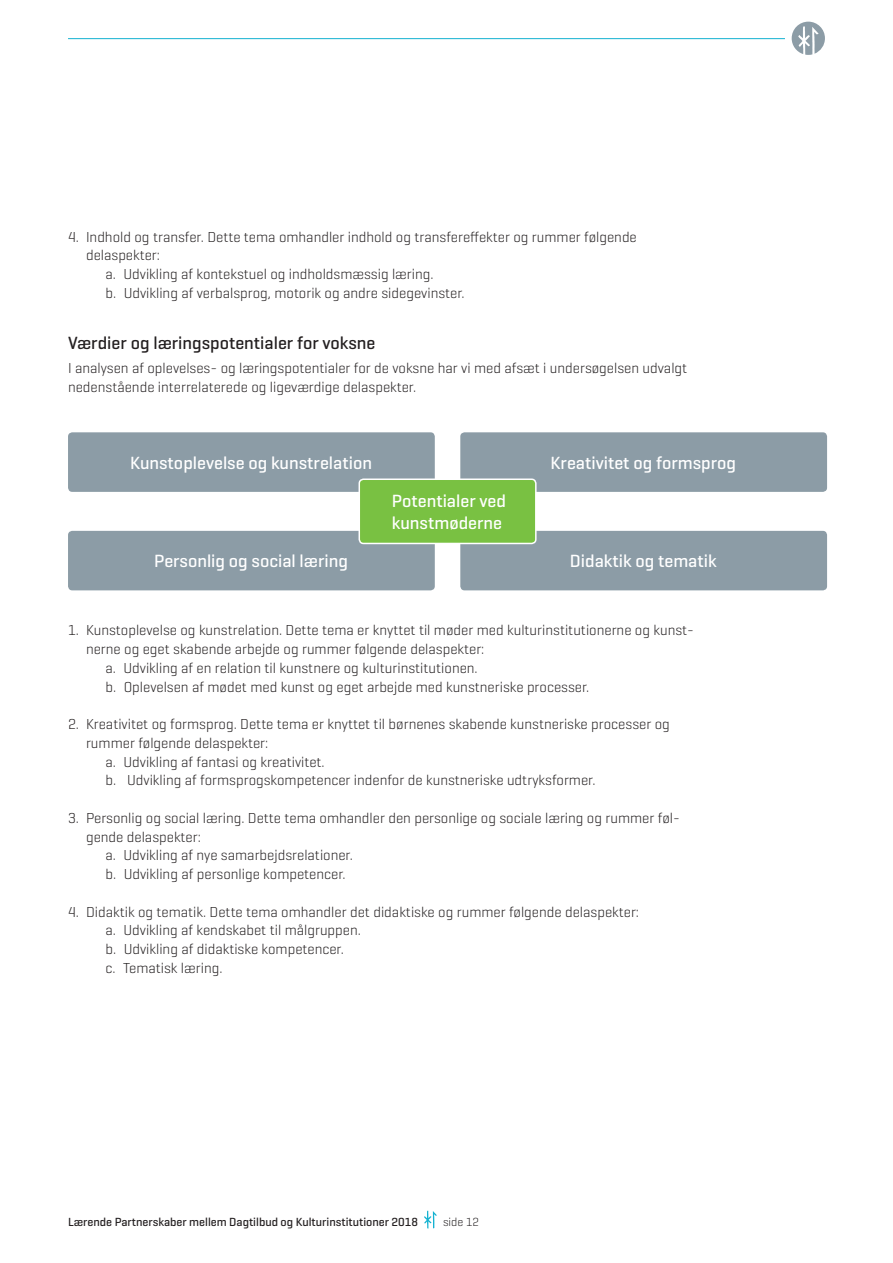
<style>
.page{position:relative;width:893px;height:1263px;background:#fff}
.page>*{position:absolute;margin:0;border:0;box-sizing:border-box;transform-origin:0 0}
.t1{font:500 18px/21.6px "Geogrotesque";color:#fff}
.t2{font:500 18px "Geogrotesque";color:#231f20}
.t3{font:300 14.7px/18.8px "Geogrotesque";color:#231f20}
.t4{font:500 12px "Geogrotesque";color:#231f20}
.t5{font:300 12px "Geogrotesque";color:#231f20}
</style>
<div class="page">
<svg style="left:424px;top:1210px;width:13px;height:18px"></svg>
<div style="left:68px;top:432px;width:367px;height:60px;background:#8c9ca6;border-radius:4px"></div>
<div style="left:68px;top:531px;width:367px;height:59px;background:#8c9ca6;border-radius:4px"></div>
<div style="left:460px;top:432px;width:367px;height:60px;background:#8c9ca6;border-radius:4px"></div>
<div style="left:460px;top:531px;width:367px;height:59px;background:#8c9ca6;border-radius:4px"></div>
<div style="left:359px;top:479px;width:177px;height:64px;background:#79c142;border-radius:4px"></div>
<div style="left:359px;top:478px;width:178px;height:66px;border:2px solid #fff;border-radius:4px"></div>
<hr style="left:68px;top:38px;width:717px;height:1px;background:#14b2d1">
<svg style="left:792px;top:22px;width:33px;height:33px"></svg>
<p class="t3" style="left:68px;top:227px;width:570px">4. Indhold og transfer. Dette tema omhandler indhold og transfereffekter og rummer følgende</p>
<p class="t3" style="left:86px;top:245px;width:75px">delaspekter:</p>
<p class="t3" style="left:106px;top:264px;width:327px">a. Udvikling af kontekstuel og indholdsmæssig læring.</p>
<p class="t3" style="left:106px;top:283px;width:358px">b. Udvikling af verbalsprog, motorik og andre sidegevinster.</p>
<p class="t2" style="left:68px;top:331px;width:309px">Værdier og læringspotentialer for voksne</p>
<p class="t3" style="left:68px;top:358px;width:621px">I analysen af oplevelses- og læringspotentialer for de voksne har vi med afsæt i undersøgelsen udvalgt nedenstående interrelaterede og ligeværdige delaspekter.</p>
<p class="t1" style="left:130px;top:451px;width:243px">Kunstoplevelse og kunstrelation</p>
<p class="t1" style="left:154px;top:550px;width:195px">Personlig og social læring</p>
<p class="t1" style="left:392px;top:490px;width:116px">Potentialer ved kunstmøderne</p>
<p class="t1" style="left:551px;top:451px;width:187px">Kreativitet og formsprog</p>
<p class="t1" style="left:570px;top:550px;width:148px">Didaktik og tematik</p>
<p class="t3" style="left:68px;top:620px;width:627px">1. Kunstoplevelse og kunstrelation. Dette tema er knyttet til møder med kulturinstitutionerne og kunst-</p>
<p class="t3" style="left:86px;top:639px;width:400px">nerne og eget skabende arbejde og rummer følgende delaspekter:</p>
<p class="t3" style="left:106px;top:658px;width:371px">a. Udvikling af en relation til kunstnere og kulturinstitutionen.</p>
<p class="t3" style="left:106px;top:677px;width:483px">b. Oplevelsen af mødet med kunst og eget arbejde med kunstneriske processer.</p>
<p class="t3" style="left:68px;top:714px;width:603px">2. Kreativitet og formsprog. Dette tema er knyttet til børnenes skabende kunstneriske processer og</p>
<p class="t3" style="left:86px;top:733px;width:184px">rummer følgende delaspekter:</p>
<p class="t3" style="left:106px;top:752px;width:218px">a. Udvikling af fantasi og kreativitet.</p>
<p class="t3" style="left:106px;top:770px;width:489px">b. Udvikling af formsprogskompetencer indenfor de kunstneriske udtryksformer.</p>
<p class="t3" style="left:68px;top:808px;width:613px">3. Personlig og social læring. Dette tema omhandler den personlige og sociale læring og rummer føl-</p>
<p class="t3" style="left:86px;top:827px;width:116px">gende delaspekter:</p>
<p class="t3" style="left:106px;top:845px;width:247px">a. Udvikling af nye samarbejdsrelationer.</p>
<p class="t3" style="left:106px;top:864px;width:239px">b. Udvikling af personlige kompetencer.</p>
<p class="t3" style="left:106px;top:902px;width:535px;text-indent:-37px">4. Didaktik og tematik. Dette tema omhandler det didaktiske og rummer følgende delaspekter: a. Udvikling af kendskabet til målgruppen.<br>b. Udvikling af didaktiske kompetencer.<br>c. Tematisk læring.</p>
<p class="t4" style="left:68px;top:1214px;width:351px">Lærende Partnerskaber mellem Dagtilbud og Kulturinstitutioner 2018</p>
<p class="t5" style="left:443px;top:1214px;width:37px">side 12</p>
</div>
